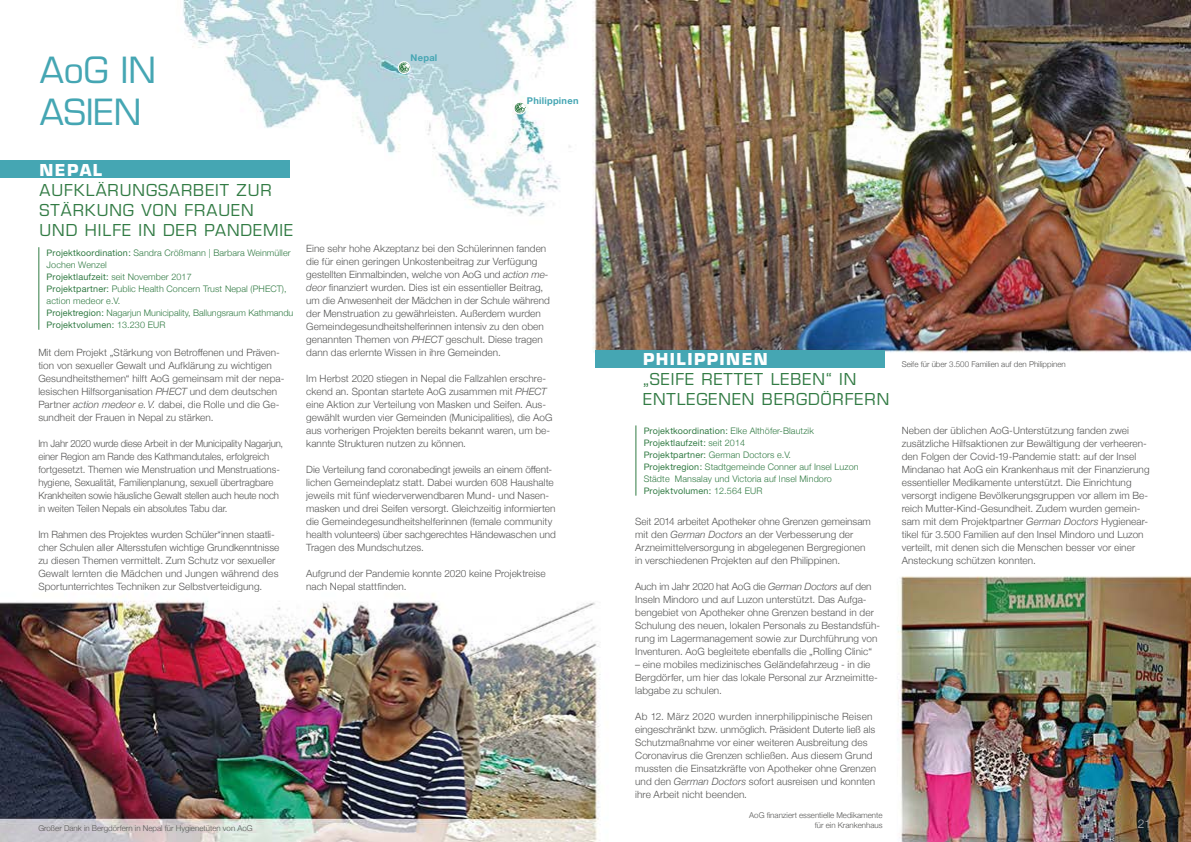
<style>
.page{position:relative;width:1191px;height:842px;background:#fff}
.page>*{position:absolute;margin:0;border:0;box-sizing:border-box;transform-origin:0 0}
.t1{font:35.2px/42.2px "Eurostile";color:#45a6b3}
.t2{font:16px/20px "Eurostile";letter-spacing:.06em;color:#327b44}
.t3{font:700 16px "Eurostile";letter-spacing:.09em;color:#fff}
.t4{font:300 12px "Helvetica Neue";color:#b3b2b2}
.t5{font:300 10px/13px "Helvetica Neue";letter-spacing:.005em;color:#575756}
.t6{font:300 10px/13px "Helvetica Neue";letter-spacing:.005em;color:#575756;scale:.96 1}
.t7{font:700 9.3px "Helvetica Neue";letter-spacing:.025em;color:#45a6b3}
.t8{font:300 9px/12px "Helvetica Neue";letter-spacing:.01em;color:#327b44}
.t9{font:300 8px/9.6px "Helvetica Neue";color:#575756;text-align:right}
.s1{font-weight:400}
.s2{font-style:italic}
</style>
<div class="page">
<img style="left:0;top:0;width:1191px;height:842px">
<div style="left:0;top:161px;width:289px;height:17px;background:#45a6b3"></div>
<hr style="left:38px;top:247px;width:1px;height:83px;background:#327b44">
<div style="left:595px;top:350px;width:289px;height:17px;background:#45a6b3"></div>
<hr style="left:635px;top:425px;width:1px;height:71px;background:#327b44">
<svg style="left:398px;top:61px;width:12px;height:13px"></svg>
<svg style="left:399px;top:62px;width:11px;height:11px"></svg>
<div style="left:513px;top:102px;width:13px;height:12px;background:#fff;border-radius:50%"></div>
<svg style="left:514px;top:103px;width:12px;height:11px"></svg>
<h1 class="t1" style="left:40px;top:50px;width:118px">AoG IN<br>ASIEN</h1>
<h2 class="t3" style="left:40px;top:160px;width:64px">NEPAL</h2>
<h2 class="t2" style="left:40px;top:180px;width:255px">AUFKLÄRUNGSARBEIT ZUR<br>STÄRKUNG VON FRAUEN<br>UND HILFE IN DER PANDEMIE</h2>
<p class="t8" style="left:47px;top:246px;width:248px"><span class="s1">Projektkoordination:</span> Sandra Crößmann | Barbara Weinmüller Jochen Wenzel<br><span class="s1">Projektlaufzeit:</span> seit November 2017<br><span class="s1">Projektpartner:</span> Public Health Concern Trust Nepal (PHECT), action medeor e.V.<br><span class="s1">Projektregion:</span> Nagarjun Municipality, Ballungsraum Kathmandu <span class="s1">Projektvolumen:</span> 13.230 EUR</p>
<p class="t5" style="left:38px;top:345px;width:247px">Mit dem Projekt „Stärkung von Betroffenen und Präven&shy;tion von sexueller Gewalt und Aufklärung zu wichtigen Gesundheitsthemen“ hilft AoG gemeinsam mit der nepa&shy;lesischen Hilfsorganisation <span class="s2">PHECT</span> und dem deutschen Partner <span class="s2">action medeor e.V.</span> dabei, die Rolle und die Ge&shy;sundheit der Frauen in Nepal zu stärken.</p>
<p class="t6" style="left:38px;top:436px;width:257px">Im Jahr 2020 wurde diese Arbeit in der Municipality Nagarjun, einer Region am Rande des Kathmandutales, erfolgreich fortgesetzt. Themen wie Menstruation und Menstruations&shy;hygiene, Sexualität, Familienplanung, sexuell übertragbare Krankheiten sowie häusliche Gewalt stellen auch heute noch in weiten Teilen Nepals ein absolutes Tabu dar.</p>
<p class="t5" style="left:38px;top:527px;width:242px">Im Rahmen des Projektes wurden Schüler*innen staatli&shy;cher Schulen aller Altersstufen wichtige Grundkenntnisse zu diesen Themen vermittelt. Zum Schutz vor sexueller Gewalt lernten die Mädchen und Jungen während des Sportunterrichtes Techniken zur Selbstverteidigung.</p>
<p class="t7" style="left:410px;top:50px;width:28px">Nepal</p>
<p class="t7" style="left:527px;top:93px;width:53px">Philippinen</p>
<p class="t5" style="left:306px;top:241px;width:245px">Eine sehr hohe Akzeptanz bei den Schülerinnen fanden die für einen geringen Unkostenbeitrag zur Verfügung gestellten Einmalbinden, welche von AoG und <span class="s2">action me&shy;deor</span> finanziert wurden. Dies ist ein essentieller Beitrag, um die Anwesenheit der Mädchen in der Schule während der Menstruation zu gewährleisten. Außerdem wurden Gemeindegesundheitshelferinnen intensiv zu den oben genannten Themen von <span class="s2">PHECT</span> geschult. Diese tragen dann das erlernte Wissen in ihre Gemeinden.</p>
<p class="t5" style="left:306px;top:371px;width:248px">Im Herbst 2020 stiegen in Nepal die Fallzahlen erschre&shy;ckend an. Spontan startete AoG zusammen mit <span class="s2">PHECT </span>eine Aktion zur Verteilung von Masken und Seifen. Aus&shy;gewählt wurden vier Gemeinden (Municipalities), die AoG aus vorherigen Projekten bereits bekannt waren, um be&shy;kannte Strukturen nutzen zu können.</p>
<p class="t5" style="left:306px;top:462px;width:251px">Die Verteilung fand coronabedingt jeweils an einem öffent&shy;lichen Gemeindeplatz statt. Dabei wurden 608 Haushalte jeweils mit fünf wiederverwendbaren Mund- und Nasen&shy;masken und drei Seifen versorgt. Gleichzeitig informierten die Gemeindegesundheitshelferinnen (female community health volunteers) über sachgerechtes Händewaschen und Tragen des Mundschutzes.</p>
<p class="t5" style="left:306px;top:566px;width:241px">Aufgrund der Pandemie konnte 2020 keine Projektreise nach Nepal stattfinden.</p>
<p class="t9" style="left:38px;top:823px;width:216px">Großer Dank in Bergdörfern in Nepal für Hygienetüten von AoG</p>
<h2 class="t3" style="left:643px;top:349px;width:126px">PHILIPPINEN</h2>
<h2 class="t2" style="left:643px;top:369px;width:248px">„SEIFE RETTET LEBEN“ IN<br>ENTLEGENEN BERGDÖRFERN</h2>
<p class="t8" style="left:643px;top:424px;width:216px"><span class="s1">Projektkoordination:</span> Elke Althöfer-Blautzik <span class="s1">Projektlaufzeit:</span> seit 2014<br><span class="s1">Projektpartner:</span> German Doctors e.V.<br><span class="s1">Projektregion:</span> Stadtgemeinde Conner auf Insel Luzon Städte Mansalay und Victoria auf Insel Mindoro <span class="s1">Projektvolumen:</span> 12.564 EUR</p>
<p class="t5" style="left:635px;top:514px;width:237px">Seit 2014 arbeitet Apotheker ohne Grenzen gemeinsam mit den <span class="s2">German Doctors</span> an der Verbesserung der Arzneimittelversorgung in abgelegenen Bergregionen in verschiedenen Projekten auf den Philippinen.</p>
<p class="t5" style="left:635px;top:579px;width:246px">Auch im Jahr 2020 hat AoG die <span class="s2">German Doctors</span> auf den Inseln Mindoro und auf Luzon unterstützt. Das Aufga&shy;bengebiet von Apotheker ohne Grenzen bestand in der Schulung des neuen, lokalen Personals zu Bestandsfüh&shy;rung im Lagermanagement sowie zur Durchführung von Inventuren. AoG begleitete ebenfalls die „Rolling Clinic“</p>
<p class="t5" style="left:635px;top:657px;width:244px">– eine mobiles medizinisches Geländefahrzeug - in die<br>Bergdörfer, um hier das lokale Personal zur Arzneimitte&shy;labgabe zu schulen.</p>
<p class="t5" style="left:635px;top:709px;width:242px">Ab 12. März 2020 wurden innerphilippinische Reisen eingeschränkt bzw. unmöglich. Präsident Duterte ließ als Schutzmaßnahme vor einer weiteren Ausbreitung des Coronavirus die Grenzen schließen. Aus diesem Grund mussten die Einsatzkräfte von Apotheker ohne Grenzen und den <span class="s2">German Doctors</span> sofort ausreisen und konnten ihre Arbeit nicht beenden.</p>
<p class="t9" style="left:749px;top:810px;width:135px">AoG finanziert essentielle Medikamente für ein Krankenhaus</p>
<p class="t9" style="left:901px;top:359px;width:166px">Seife für über 3.500 Familien auf den Philippinen</p>
<p class="t5" style="left:901px;top:423px;width:249px">Neben der üblichen AoG-Unterstützung fanden zwei zusätzliche Hilfsaktionen zur Bewältigung der verheeren&shy;den Folgen der Covid-19-Pandemie statt: auf der Insel Mindanao hat AoG ein Krankenhaus mit der Finanzierung essentieller Medikamente unterstützt. Die Einrichtung versorgt indigene Bevölkerungsgruppen vor allem im Be&shy;reich Mutter-Kind-Gesundheit. Zudem wurden gemein&shy;sam mit dem Projektpartner <span class="s2">German Doctors</span> Hygienear&shy;tikel für 3.500 Familien auf den Insel Mindoro und Luzon verteilt, mit denen sich die Menschen besser vor einer Ansteckung schützen konnten.</p>
<p class="t4" style="left:1138px;top:814px;width:15px">21</p>
</div>
